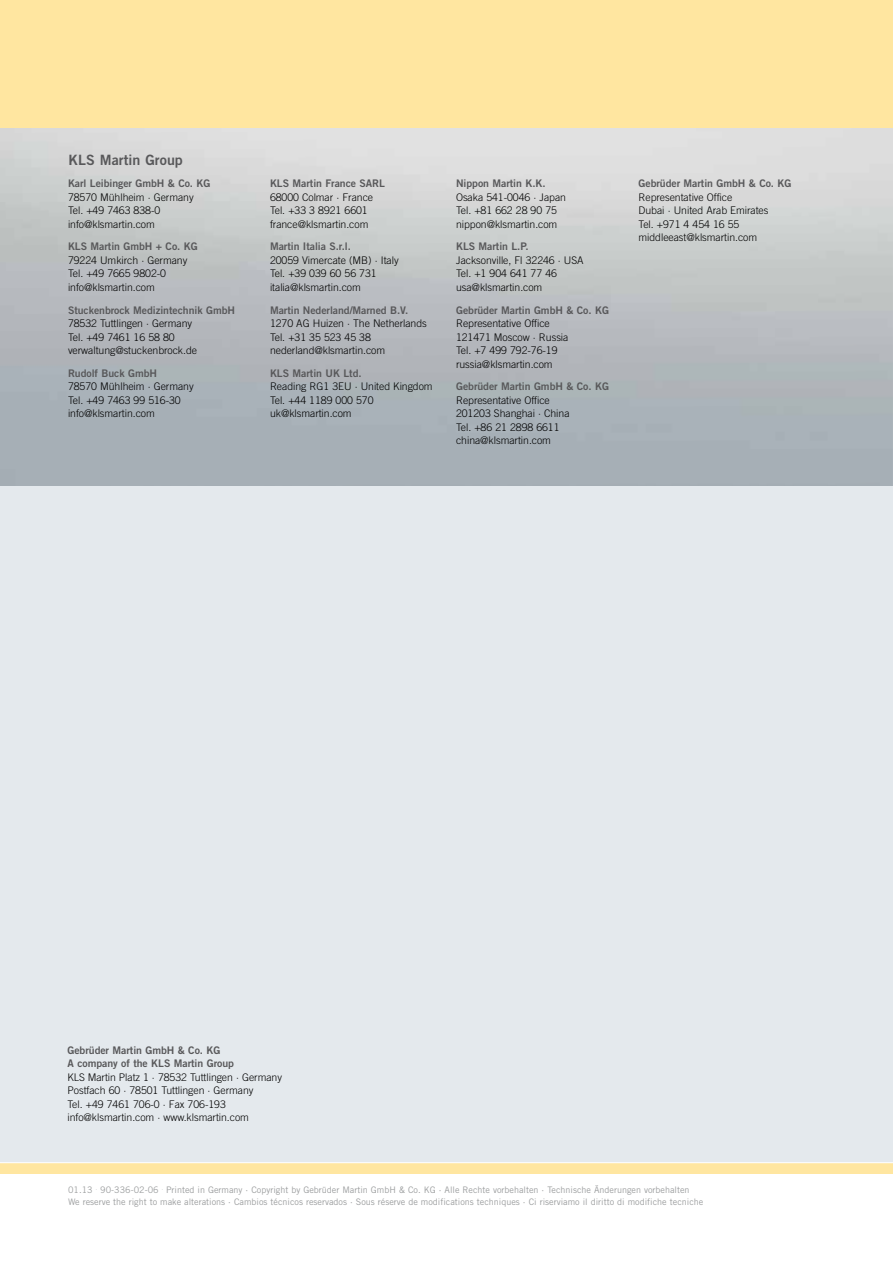
<style>
.page{position:relative;width:893px;height:1263px;background:#fff}
.page>*{position:absolute;margin:0;border:0;box-sizing:border-box;transform-origin:0 0}
.t1{font:14.25px "Trade Gothic Bold Two";letter-spacing:.005em;color:#58585a}
.t2{font:300 10.5px/13.5px "Trade Gothic";letter-spacing:-.005em;color:#000}
.t3{font:10.5px/13.5px "Trade Gothic Bold Two";letter-spacing:-.005em;color:#58585a}
.t4{font:9px/12px "Trade Gothic";color:#9c9e9f}
</style>
<div class="page">
<div style="left:0;top:1163px;width:893px;height:13px;background:#ffe6a0"></div>
<div style="left:0;top:486px;width:893px;height:677px;background:#e4e9ed"></div>
<div style="left:0;top:1174px;width:893px;height:89px;background:#fff"></div>
<hr style="left:0;top:1162px;width:893px;height:1px;background:#fff">
<div style="left:0;top:0;width:893px;height:128px;background:#ffe6a0"></div>
<h1 class="t1" style="left:69px;top:151px;width:116px">KLS Martin Group</h1>
<p class="t3" style="left:68px;top:176px;width:144px">Karl Leibinger GmbH &amp; Co. KG</p>
<p class="t2" style="left:68px;top:190px;width:127px">78570 Mühlheim · Germany<br>Tel. +49 7463 838-0 info@klsmartin.com</p>
<p class="t3" style="left:68px;top:240px;width:131px">KLS Martin GmbH + Co. KG</p>
<p class="t2" style="left:68px;top:253px;width:121px">79224 Umkirch · Germany<br>Tel. +49 7665 9802-0 info@klsmartin.com</p>
<p class="t3" style="left:68px;top:303px;width:169px">Stuckenbrock Medizintechnik GmbH</p>
<p class="t2" style="left:68px;top:316px;width:131px">78532 Tuttlingen · Germany<br>Tel. +49 7461 16 58 80 verwaltung@stuckenbrock.de</p>
<p class="t3" style="left:68px;top:366px;width:91px">Rudolf Buck GmbH</p>
<p class="t2" style="left:68px;top:380px;width:127px">78570 Mühlheim · Germany<br>Tel. +49 7463 99 516-30 info@klsmartin.com</p>
<p class="t3" style="left:270px;top:176px;width:117px">KLS Martin France SARL</p>
<p class="t2" style="left:270px;top:190px;width:105px">68000 Colmar · France<br>Tel. +33 3 8921 6601 france@klsmartin.com</p>
<p class="t3" style="left:270px;top:240px;width:82px">Martin Italia S.r.l.</p>
<p class="t2" style="left:270px;top:253px;width:130px">20059 Vimercate (MB) · Italy<br>Tel. +39 039 60 56 731 italia@klsmartin.com</p>
<p class="t3" style="left:270px;top:303px;width:140px">Martin Nederland/Marned B.V.</p>
<p class="t2" style="left:270px;top:316px;width:158px">1270 AG Huizen · The Netherlands<br>Tel. +31 35 523 45 38 nederland@klsmartin.com</p>
<p class="t3" style="left:270px;top:366px;width:93px">KLS Martin UK Ltd.</p>
<p class="t2" style="left:270px;top:380px;width:164px">Reading RG1 3EU · United Kingdom<br>Tel. +44 1189 000 570 uk@klsmartin.com</p>
<p class="t3" style="left:456px;top:176px;width:91px">Nippon Martin K.K.</p>
<p class="t2" style="left:456px;top:190px;width:112px">Osaka 541-0046 · Japan<br>Tel. +81 662 28 90 75 nippon@klsmartin.com</p>
<p class="t3" style="left:456px;top:240px;width:74px">KLS Martin L.P.</p>
<p class="t2" style="left:456px;top:253px;width:129px">Jacksonville, Fl 32246 · USA<br>Tel. +1 904 641 77 46 usa@klsmartin.com</p>
<p class="t3" style="left:456px;top:303px;width:154px">Gebrüder Martin GmbH &amp; Co. KG</p>
<p class="t2" style="left:456px;top:317px;width:114px">Representative Office<br>121471 Moscow · Russia<br>Tel. +7 499 792-76-19 russia@klsmartin.com</p>
<p class="t3" style="left:456px;top:380px;width:154px">Gebrüder Martin GmbH &amp; Co. KG</p>
<p class="t2" style="left:456px;top:393px;width:115px">Representative Office<br>201203 Shanghai · China<br>Tel. +86 21 2898 6611 china@klsmartin.com</p>
<p class="t3" style="left:639px;top:176px;width:154px">Gebrüder Martin GmbH &amp; Co. KG</p>
<p class="t2" style="left:639px;top:190px;width:131px">Representative Office<br>Dubai · United Arab Emirates<br>Tel. +971 4 454 16 55 middleeast@klsmartin.com</p>
<p class="t3" style="left:68px;top:1043px;width:168px">Gebrüder Martin GmbH &amp; Co. KG<br>A company of the KLS Martin Group</p>
<p class="t2" style="left:68px;top:1070px;width:216px">KLS Martin Platz 1 · 78532 Tuttlingen · Germany Postfach 60 · 78501 Tuttlingen · Germany<br>Tel. +49 7461 706-0 · Fax 706-193 info@klsmartin.com · www.klsmartin.com</p>
<p class="t4" style="left:68px;top:1184px;width:637px">01.13 <sup>.</sup> 90-336-02-06 <sup>.</sup> Printed in Germany · Copyright by Gebrüder Martin GmbH &amp; Co. KG · Alle Rechte vorbehalten · Technische Änderungen vorbehalten<br>We reserve the right to make alterations · Cambios técnicos reservados · Sous réserve de modifications techniques · Ci riserviamo il diritto di modifiche tecniche</p>
</div>
